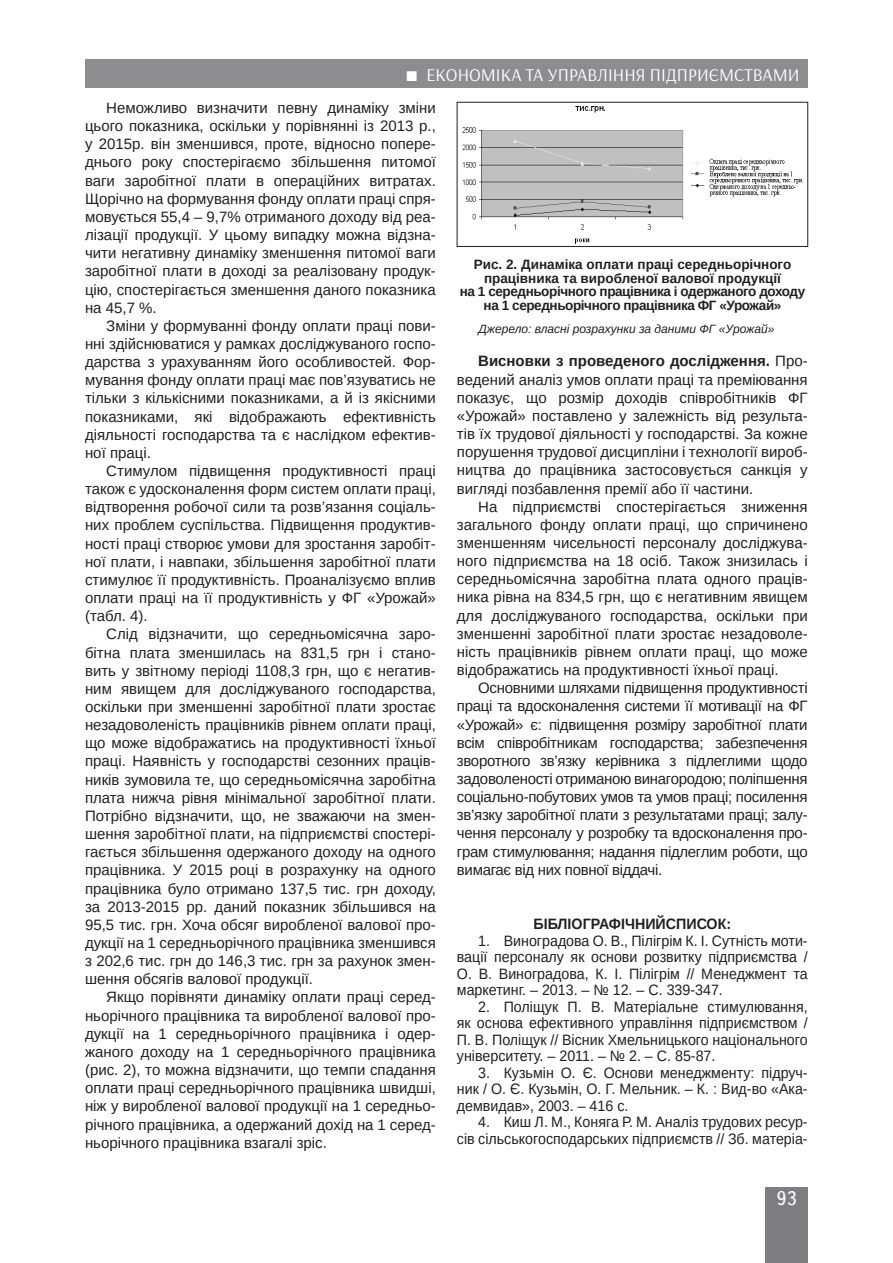
<style>
.page{position:relative;width:893px;height:1263px;background:#fff}
.page>*{position:absolute;margin:0;border:0;box-sizing:border-box;transform-origin:0 0}
.t1{font:19.5px "Ukrainian Text";color:#fff}
.t2{font:18px "Arsenal";color:#fff}
.Текст_основной_GREP{font:15px/18.1px "Arimo";color:#231f20;text-align:justify}
.Литература{font:15px/16.5px "Arimo";color:#231f20;text-align:justify;scale:.95 1}
.Литература_шапка{font:700 15px "Arimo";color:#231f20;scale:.95 1}
.Рисунок{font:700 13.5px/13.5px "Arimo";letter-spacing:-.02em;color:#231f20;text-align:center}
.Джерело{font:italic 12px "Arimo";color:#231f20}
.s1{font-weight:700}
</style>
<div class="page">
<div style="left:765px;top:1187px;width:43px;height:76px;background:#7c7e81"></div>
<div style="left:85px;top:60px;width:723px;height:28px;background:#8b8d90"></div>
<img style="left:462px;top:106px;width:341px;height:138px">
<div style="left:457px;top:102px;width:351px;height:145px;border:1px solid #231f20"></div>
<p class="t2" style="left:426px;top:64px;width:375px">ЕКОНОМІКА ТА УПРАВЛІННЯ ПІДПРИЄМСТВАМИ</p>
<p class="Текст_основной_GREP" style="left:85px;top:99px;width:352px;text-indent:21px">Неможливо визначити певну динаміку зміни цього показника, оскільки у порівнянні із 2013 р., у 2015р. він зменшився, проте, відносно попере&shy;днього року спостерігаємо збільшення питомої ваги заробітної плати в операційних витратах.<br>Щорічно на формування фонду оплати праці спря&shy;мовується 55,4 – 9,7% отриманого доходу від реа&shy;лізації продукції. У цьому випадку можна відзна&shy;чити негативну динаміку зменшення питомої ваги заробітної плати в доході за реалізовану продук&shy;цію, спостерігається зменшення даного показника на 45,7 %.</p>
<p class="Текст_основной_GREP" style="left:85px;top:317px;width:352px;text-indent:21px">Зміни у формуванні фонду оплати праці пови&shy;нні здійснюватися у рамках досліджуваного госпо&shy;дарства з урахуванням його особливостей. Фор&shy;мування фонду оплати праці має пов’язуватись не тільки з кількісними показниками, а й із якісними показниками, які відображають ефективність діяльності господарства та є наслідком ефектив&shy;ної праці.</p>
<p class="Текст_основной_GREP" style="left:85px;top:462px;width:352px;text-indent:21px">Стимулом підвищення продуктивності праці також є удосконалення форм систем оплати праці, відтворення робочої сили та розв’язання соціаль&shy;них проблем суспільства. Підвищення продуктив&shy;ності праці створює умови для зростання заробіт&shy;ної плати, і навпаки, збільшення заробітної плати стимулює її продуктивність. Проаналізуємо вплив оплати праці на її продуктивність у ФГ «Урожай» (табл. 4).</p>
<p class="Текст_основной_GREP" style="left:85px;top:625px;width:352px;text-indent:21px">Слід відзначити, що середньомісячна заро&shy;бітна плата зменшилась на 831,5 грн і стано&shy;вить у звітному періоді 1108,3 грн, що є негатив&shy;ним явищем для досліджуваного господарства, оскільки при зменшенні заробітної плати зростає незадоволеність працівників рівнем оплати праці, що може відображатись на продуктивності їхньої праці. Наявність у господарстві сезонних праців&shy;ників зумовила те, що середньомісячна заробітна плата нижча рівня мінімальної заробітної плати.<br>Потрібно відзначити, що, не зважаючи на змен&shy;шення заробітної плати, на підприємстві спостері&shy;гається збільшення одержаного доходу на одного працівника. У 2015 році в розрахунку на одного працівника було отримано 137,5 тис. грн доходу, за 2013-2015 рр. даний показник збільшився на 95,5 тис. грн. Хоча обсяг виробленої валової про&shy;дукції на 1 середньорічного працівника зменшився з 202,6 тис. грн до 146,3 тис. грн за рахунок змен&shy;шення обсягів валової продукції.</p>
<p class="Текст_основной_GREP" style="left:85px;top:988px;width:352px;text-indent:21px">Якщо порівняти динаміку оплати праці серед&shy;ньорічного працівника та виробленої валової про&shy;дукції на 1 середньорічного працівника і одер&shy;жаного доходу на 1 середньорічного працівника (рис. 2), то можна відзначити, що темпи спадання оплати праці середньорічного працівника швидші, ніж у виробленої валової продукції на 1 середньо&shy;річного працівника, а одержаний дохід на 1 серед&shy;ньорічного працівника взагалі зріс.</p>
<p class="Рисунок" style="left:460px;top:258px;width:347px">Рис. 2. Динаміка оплати праці середньорічного працівника та виробленої валової продукції<br>на 1 середньорічного працівника і одержаного доходу на 1 середньорічного працівника ФГ «Урожай»</p>
<p class="Джерело" style="left:478px;top:321px;width:297px">Джерело: власні розрахунки за даними ФГ «Урожай»</p>
<p class="Текст_основной_GREP" style="left:457px;top:352px;width:352px;text-indent:21px"><span class="s1">Висновки з проведеного дослідження.</span> Про&shy;ведений аналіз умов оплати праці та преміювання показує, що розмір доходів співробітників ФГ «Урожай» поставлено у залежність від результа&shy;тів їх трудової діяльності у господарстві. За кожне порушення трудової дисципліни і технології вироб&shy;ництва до працівника застосовується санкція у вигляді позбавлення премії або її частини.</p>
<p class="Текст_основной_GREP" style="left:457px;top:497px;width:352px;text-indent:21px">На підприємстві спостерігається зниження загального фонду оплати праці, що спричинено зменшенням чисельності персоналу досліджува&shy;ного підприємства на 18 осіб. Також знизилась і середньомісячна заробітна плата одного праців&shy;ника рівна на 834,5 грн, що є негативним явищем для досліджуваного господарства, оскільки при зменшенні заробітної плати зростає незадоволе&shy;ність працівників рівнем оплати праці, що може відображатись на продуктивності їхньої праці.</p>
<p class="Текст_основной_GREP" style="left:457px;top:679px;width:352px;text-indent:21px">Основними шляхами підвищення продуктивності праці та вдосконалення системи її мотивації на ФГ «Урожай» є: підвищення розміру заробітної плати всім співробітникам господарства; забезпечення зворотного зв’язку керівника з підлеглими щодо задоволеності отриманою винагородою; поліпшення соціально-побутових умов та умов праці; посилення зв’язку заробітної плати з результатами праці; залу&shy;чення персоналу у розробку та вдосконалення про&shy;грам стимулювання; надання підлеглим роботи, що вимагає від них повної віддачі.</p>
<p class="Литература_шапка" style="left:533px;top:914px;width:209px">БІБЛІОГРАФІЧНИЙСПИСОК:</p>
<p class="Литература" style="left:457px;top:932px;width:371px;text-indent:21px">1. Виноградова О. В., Пілігрім К. І. Сутність моти&shy;вації персоналу як основи розвитку підприємства / О. В. Виноградова, К. І. Пілігрім // Менеджмент та маркетинг. – 2013. – № 12. – С. 339-347.</p>
<p class="Литература" style="left:457px;top:998px;width:371px;text-indent:21px">2. Поліщук П. В. Матеріальне стимулювання, як основа ефективного управління підприємством / П. В. Поліщук // Вісник Хмельницького національного університету. – 2011. – № 2. – С. 85-87.</p>
<p class="Литература" style="left:457px;top:1064px;width:371px;text-indent:21px">3. Кузьмін О. Є. Основи менеджменту: підруч&shy;ник / О. Є. Кузьмін, О. Г. Мельник. – К. : Вид-во «Ака&shy;демвидав», 2003. – 416 с.</p>
<p class="Литература" style="left:457px;top:1114px;width:371px;text-align:right">4. Киш Л. М., Коняга Р. М. Аналіз трудових ресур&shy;сів сільськогосподарських підприємств // Зб. матеріа-</p>
<h1 class="t1" style="left:776px;top:1188px;width:22px">93</h1>
</div>
